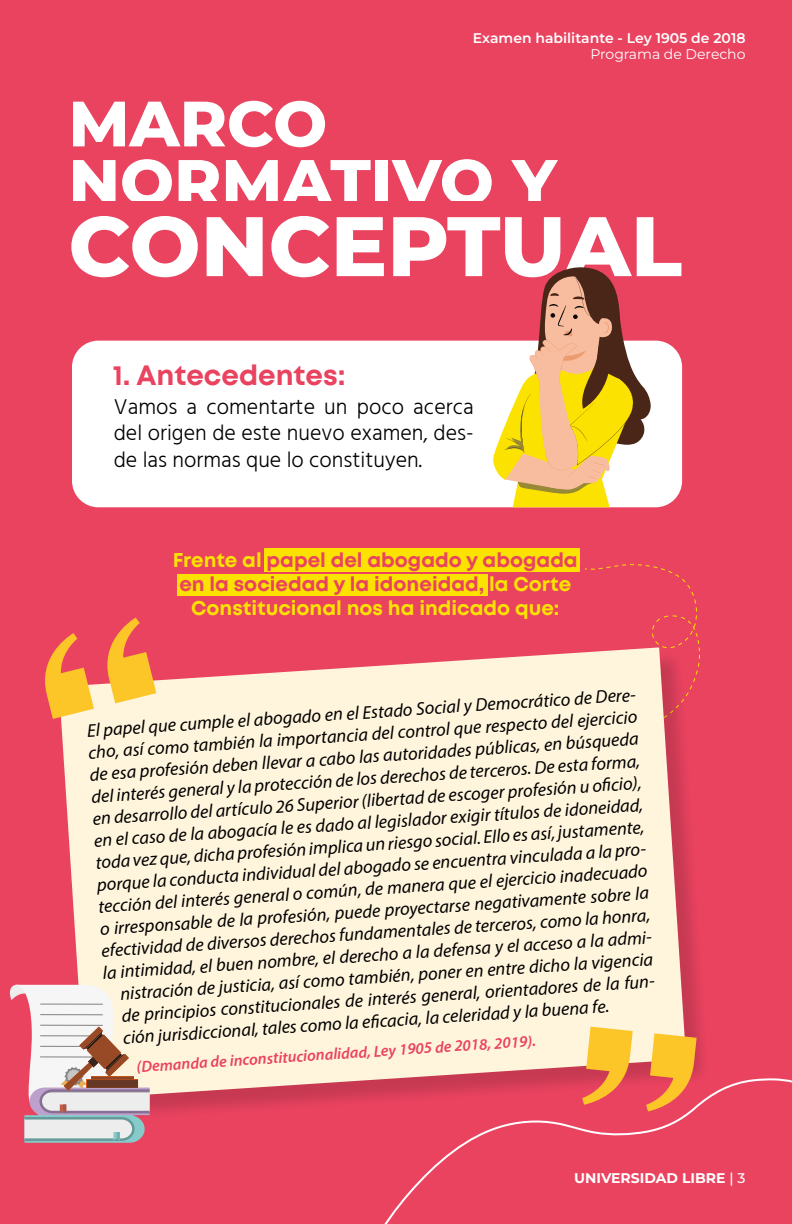
<style>
.page{position:relative;width:792px;height:1224px;background:#e94360}
.page>*{position:absolute;margin:0;border:0;box-sizing:border-box;transform-origin:0 0}
.t1{font:100 84.2px "Montserrat";color:#fff}
.t2{font:100 63.8px/58.4px "Montserrat";color:#fff}
.t3{font:700 28px "Mont";color:#e94360}
.t4{font:300 22px/26.4px "Hind Guntur";color:#000;text-align:justify}
.t5{font:700 20px/24px "Mont";color:#e94360;text-align:center}
.t6{font:italic 18.4px "Myriad Pro";color:#000}
.t7{font:italic 600 16px "Myriad Pro";color:#e94360}
.t8{font:100 14px/16px "Montserrat";color:#fff;text-align:right}
.s1{color:#fbe200}
</style>
<div class="page">
<svg style="left:384px;top:1078px;width:408px;height:146px"></svg>
<svg style="left:585px;top:564px;width:115px;height:87px"></svg>
<div style="left:265px;top:548px;width:315px;height:24px;background:#fbe200"></div>
<div style="left:177px;top:575px;width:311px;height:21px;background:#fbe200"></div>
<div style="left:63px;top:651px;width:648px;height:472px;background:#000;opacity:.15"></div>
<svg style="left:61px;top:647px;width:625px;height:452px;background:#fbe2cf"></svg>
<svg style="left:45px;top:633px;width:49px;height:86px"></svg>
<svg style="left:101px;top:618px;width:55px;height:85px"></svg>
<svg style="left:646px;top:1033px;width:51px;height:78px"></svg>
<svg style="left:582px;top:1027px;width:51px;height:78px"></svg>
<div style="left:72px;top:341px;width:610px;height:166px;background:#fff;border-radius:26px"></div>
<svg style="left:492px;top:267px;width:159px;height:240px"></svg>
<svg style="left:9px;top:984px;width:141px;height:159px;background:#dcbdbd"></svg>
<p class="t8" style="left:473px;top:30px;width:274px">Examen habilitante - Ley 1905 de 2018<br>Programa de Derecho</p>
<h2 class="t2" style="left:69px;top:93px;width:490px">MARCO<br>NORMATIVO Y</h2>
<h1 class="t1" style="left:69px;top:190px;width:615px">CONCEPTUAL</h1>
<h3 class="t3" style="left:113px;top:357px;width:234px">1. Antecedentes:</h3>
<p class="t4" style="left:114px;top:393px;width:362px">Vamos a comentarte un poco acerca del origen de este nuevo examen, des&shy;de las normas que lo constituyen.</p>
<p class="t5" style="left:173px;top:548px;width:406px"><span class="s1">Frente al</span> papel del abogado y abogada en la sociedad y la idoneidad, <span class="s1">la Corte<br>Constitucional nos ha indicado que:</span></p>
<p class="t6" style="left:86px;top:720px;width:555px;rotate:-4deg">El papel que cumple el abogado en el Estado Social y Democrático de Dere-</p>
<p class="t6" style="left:88px;top:742px;width:552px;rotate:-4deg">cho, así como también la importancia del control que respecto del ejercicio</p>
<p class="t6" style="left:89px;top:764px;width:552px;rotate:-4deg">de esa profesión deben llevar a cabo las autoridades públicas, en búsqueda</p>
<p class="t6" style="left:91px;top:786px;width:551px;rotate:-4deg">del interés general y la protección de los derechos de terceros. De esta forma,</p>
<p class="t6" style="left:92px;top:808px;width:552px;rotate:-4deg">en desarrollo del artículo 26 Superior (libertad de escoger profesión u ofi cio),</p>
<p class="t6" style="left:94px;top:831px;width:552px;rotate:-4deg">en el caso de la abogacía le es dado al legislador exigir títulos de idoneidad,</p>
<p class="t6" style="left:95px;top:853px;width:551px;rotate:-4deg">toda vez que, dicha profesión implica un riesgo social. Ello es así, justamente,</p>
<p class="t6" style="left:96px;top:874px;width:555px;rotate:-4deg">porque la conducta individual del abogado se encuentra vinculada a la pro-</p>
<p class="t6" style="left:98px;top:896px;width:552px;rotate:-4deg">tección del interés general o común, de manera que el ejercicio inadecuado</p>
<p class="t6" style="left:99px;top:918px;width:552px;rotate:-4deg">o irresponsable de la profesión, puede proyectarse negativamente sobre la</p>
<p class="t6" style="left:101px;top:940px;width:551px;rotate:-4deg">efectividad de diversos derechos fundamentales de terceros, como la honra,</p>
<p class="t6" style="left:102px;top:963px;width:555px;rotate:-4deg">la intimidad, el buen nombre, el derecho a la defensa y el acceso a la admi-</p>
<p class="t6" style="left:120px;top:983px;width:535px;rotate:-4deg">nistración de justicia, así como también, poner en entre dicho la vigencia</p>
<p class="t6" style="left:121px;top:1005px;width:539px;rotate:-4deg">de principios constitucionales de interés general, orientadores de la fun-</p>
<p class="t6" style="left:122px;top:1027px;width:489px;rotate:-4deg">ción jurisdiccional, tales como la efi cacia, la celeridad y la buena fe.</p>
<p class="t7" style="left:136px;top:1057px;width:402px;rotate:-4deg">(Demanda de inconstitucionalidad, Ley 1905 de 2018, 2019).</p>
<p class="t8" style="left:574px;top:1169px;width:173px">UNIVERSIDAD LIBRE | 3</p>
</div>
